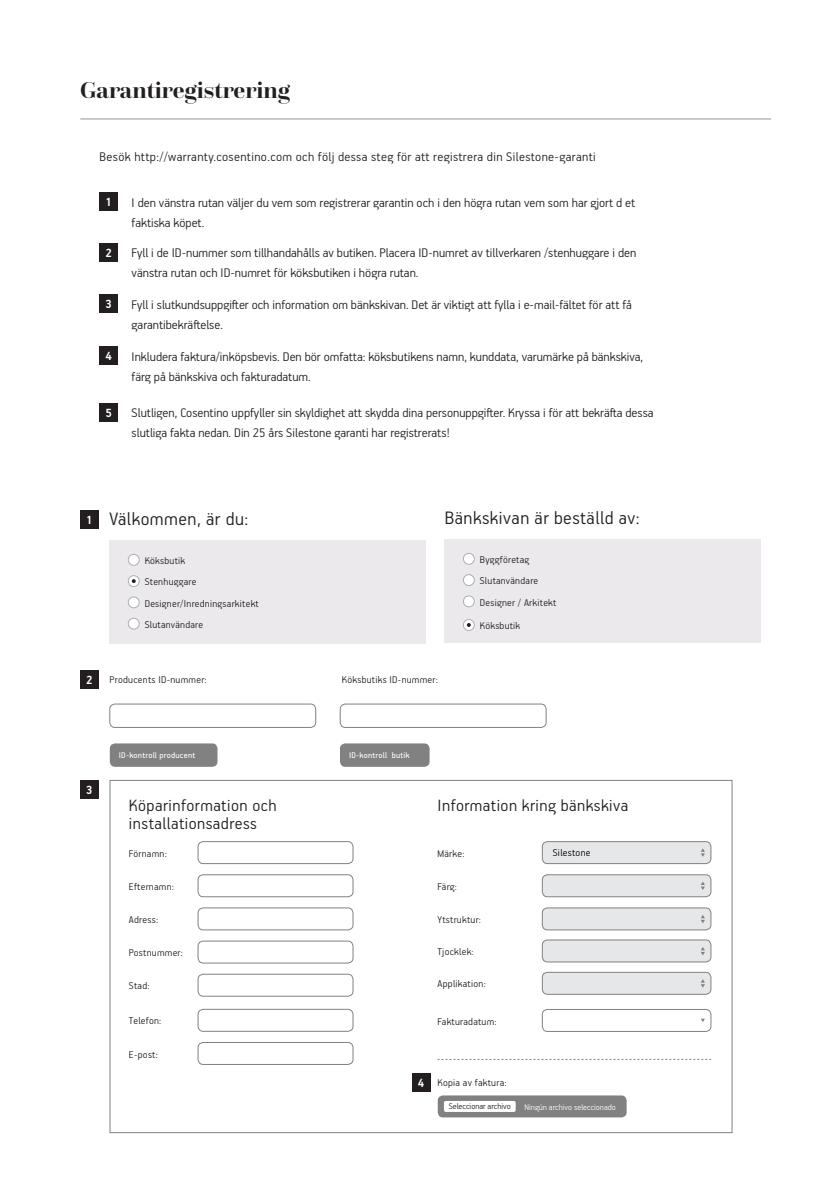
<style>
.page{position:relative;width:840px;height:1191px;background:#fff}
.page>*{position:absolute;margin:0;border:0;box-sizing:border-box;transform-origin:0 0}
.Texto_general{font:700 24px "Questa Grande";color:#231f20}
.PARRAFOS{font:300 20.2px "PF Handbook Pro";letter-spacing:.025em;color:#231f20}
.PARRAFOS-2{font:300 18.4px/18.4px "PF Handbook Pro";letter-spacing:.025em;color:#231f20}
.PARRAFOS-3{font:300 14px/20px "PF Handbook Pro";color:#231f20}
.PARRAFOS-4{font:300 14px "PF Handbook Pro";letter-spacing:.025em;color:#231f20}
.PARRAFOS-5{font:700 13.2px "PF Handbook Pro";color:#fff}
.PARRAFOS-6{font:300 11px "PF Handbook Pro";letter-spacing:.025em;color:#231f20}
.PARRAFOS-7{font:300 11px "PF Handbook Pro";letter-spacing:.025em;color:#000}
.PARRAFOS-8{font:9.2px "PF Handbook Pro";letter-spacing:.025em;color:#fff}
.PARRAFOS-9{font:300 9.2px "PF Handbook Pro";color:#fff}
.PARRAFOS-10{font:300 9.2px "PF Handbook Pro";color:#231f20}
</style>
<div class="page">
<div style="left:542px;top:841px;width:168px;height:22px;background:#e6e7e9;border-radius:5px"></div>
<div style="left:541px;top:841px;width:169px;height:23px;border:1px solid #818181;border-radius:5px"></div>
<div style="left:542px;top:874px;width:168px;height:22px;background:#e6e7e9;border-radius:5px"></div>
<div style="left:541px;top:874px;width:169px;height:23px;border:1px solid #818181;border-radius:5px"></div>
<div style="left:542px;top:908px;width:168px;height:22px;background:#e6e7e9;border-radius:5px"></div>
<div style="left:541px;top:907px;width:169px;height:23px;border:1px solid #818181;border-radius:5px"></div>
<div style="left:542px;top:940px;width:168px;height:22px;background:#e6e7e9;border-radius:5px"></div>
<div style="left:541px;top:939px;width:169px;height:23px;border:1px solid #818181;border-radius:5px"></div>
<div style="left:542px;top:972px;width:168px;height:22px;background:#e6e7e9;border-radius:5px"></div>
<div style="left:541px;top:972px;width:169px;height:22px;border:1px solid #818181;border-radius:5px"></div>
<hr style="left:80px;top:118px;width:690px;height:1px;background:#939598">
<div style="left:100px;top:192px;width:18px;height:18px;background:#231f20"></div>
<div style="left:80px;top:510px;width:18px;height:18px;background:#231f20"></div>
<div style="left:100px;top:243px;width:18px;height:18px;background:#231f20"></div>
<div style="left:80px;top:670px;width:18px;height:19px;background:#231f20"></div>
<div style="left:100px;top:294px;width:18px;height:19px;background:#231f20"></div>
<div style="left:80px;top:780px;width:18px;height:18px;background:#231f20"></div>
<div style="left:100px;top:347px;width:18px;height:18px;background:#231f20"></div>
<div style="left:412px;top:1073px;width:18px;height:18px;background:#231f20"></div>
<div style="left:100px;top:403px;width:18px;height:18px;background:#231f20"></div>
<div style="left:109px;top:540px;width:317px;height:103px;background:#ebe9eb"></div>
<div style="left:128px;top:554px;width:11px;height:11px;background:#fff;border-radius:50%"></div>
<div style="left:128px;top:554px;width:11px;height:11px;border:1px solid #aeafb3;border-radius:50%"></div>
<div style="left:128px;top:575px;width:11px;height:11px;background:#fff;border-radius:50%"></div>
<div style="left:128px;top:575px;width:11px;height:12px;border:1px solid #aeafb3;border-radius:50%"></div>
<div style="left:128px;top:597px;width:11px;height:11px;background:#fff;border-radius:50%"></div>
<div style="left:128px;top:596px;width:11px;height:12px;border:1px solid #aeafb3;border-radius:50%"></div>
<div style="left:128px;top:618px;width:11px;height:11px;background:#fff;border-radius:50%"></div>
<div style="left:128px;top:618px;width:11px;height:11px;border:1px solid #aeafb3;border-radius:50%"></div>
<svg style="left:132px;top:579px;width:4px;height:4px"></svg>
<div style="left:110px;top:743px;width:107px;height:24px;background:#818181;border-radius:5px"></div>
<div style="left:340px;top:743px;width:89px;height:24px;background:#818181;border-radius:5px"></div>
<div style="left:109px;top:704px;width:207px;height:23px;border:1px solid #818181;border-radius:5px"></div>
<div style="left:340px;top:704px;width:206px;height:23px;border:1px solid #818181;border-radius:5px"></div>
<div style="left:198px;top:841px;width:155px;height:23px;border:1px solid #818181;border-radius:5px"></div>
<div style="left:198px;top:874px;width:155px;height:23px;border:1px solid #818181;border-radius:5px"></div>
<div style="left:198px;top:907px;width:155px;height:23px;border:1px solid #818181;border-radius:5px"></div>
<div style="left:198px;top:940px;width:155px;height:23px;border:1px solid #818181;border-radius:5px"></div>
<div style="left:541px;top:1009px;width:169px;height:22px;border:1px solid #818181;border-radius:5px"></div>
<div style="left:198px;top:974px;width:155px;height:22px;border:1px solid #818181;border-radius:5px"></div>
<div style="left:198px;top:1009px;width:155px;height:22px;border:1px solid #818181;border-radius:5px"></div>
<div style="left:198px;top:1042px;width:155px;height:22px;border:1px solid #818181;border-radius:5px"></div>
<div style="left:437px;top:1095px;width:189px;height:22px;background:#818181;border-radius:5px"></div>
<div style="left:443px;top:1101px;width:72px;height:11px;background:#fff;border-radius:2px"></div>
<svg style="left:701px;top:848px;width:3px;height:9px"></svg>
<svg style="left:701px;top:881px;width:3px;height:9px"></svg>
<svg style="left:701px;top:915px;width:3px;height:8px"></svg>
<svg style="left:701px;top:947px;width:3px;height:8px"></svg>
<svg style="left:701px;top:979px;width:3px;height:8px"></svg>
<svg style="left:437px;top:1059px;width:273px;height:1px"></svg>
<div style="left:444px;top:539px;width:316px;height:103px;background:#ebe9eb"></div>
<div style="left:463px;top:553px;width:11px;height:11px;background:#fff;border-radius:50%"></div>
<div style="left:463px;top:553px;width:11px;height:11px;border:1px solid #aeafb3;border-radius:50%"></div>
<div style="left:463px;top:574px;width:11px;height:11px;background:#fff;border-radius:50%"></div>
<div style="left:463px;top:574px;width:11px;height:12px;border:1px solid #aeafb3;border-radius:50%"></div>
<div style="left:463px;top:596px;width:11px;height:11px;background:#fff;border-radius:50%"></div>
<div style="left:463px;top:595px;width:11px;height:12px;border:1px solid #aeafb3;border-radius:50%"></div>
<svg style="left:463px;top:619px;width:11px;height:11px"></svg>
<div style="left:463px;top:619px;width:11px;height:11px;border:1px solid #aeafb3;border-radius:50%"></div>
<svg style="left:466px;top:623px;width:4px;height:4px"></svg>
<p class="Texto_general" style="left:80px;top:75px;width:211px">Garantiregistrering</p>
<p class="PARRAFOS-4" style="left:99px;top:148px;width:497px">Besök http://warranty.cosentino.com och följ dessa steg för att registrera din Silestone-garanti</p>
<p class="PARRAFOS-5" style="left:106px;top:194px;width:8px">1</p>
<p class="PARRAFOS-5" style="left:106px;top:245px;width:8px">2</p>
<p class="PARRAFOS-5" style="left:106px;top:296px;width:8px">3</p>
<p class="PARRAFOS-5" style="left:106px;top:348px;width:8px">4</p>
<p class="PARRAFOS-5" style="left:106px;top:404px;width:8px">5</p>
<p class="PARRAFOS-3" style="left:132px;top:192px;width:504px">I den vänstra rutan väljer du vem som registrerar garantin och i den högra rutan vem som har gjort d et faktiska köpet.</p>
<p class="PARRAFOS-3" style="left:132px;top:242px;width:506px">Fyll i de ID-nummer som tillhandahålls av butiken. Placera ID-numret av tillverkaren /stenhuggare i den vänstra rutan och ID-numret för köksbutiken i högra rutan.</p>
<p class="PARRAFOS-3" style="left:132px;top:294px;width:501px">Fyll i slutkundsuppgifter och information om bänkskivan. Det är viktigt att fylla i e-mail-fältet för att få garantibekräftelse.</p>
<p class="PARRAFOS-3" style="left:132px;top:346px;width:512px">Inkludera faktura/inköpsbevis. Den bör omfatta: köksbutikens namn, kunddata, varumärke på bänkskiva, färg på bänkskiva och fakturadatum.</p>
<p class="PARRAFOS-3" style="left:132px;top:402px;width:523px">Slutligen, Cosentino uppfyller sin skyldighet att skydda dina personuppgifter. Kryssa i för att bekräfta dessa slutliga fakta nedan. Din 25 års Silestone garanti har registrerats!</p>
<p class="PARRAFOS-5" style="left:86px;top:511px;width:8px">1</p>
<p class="PARRAFOS" style="left:109px;top:506px;width:140px">Välkommen, är du:</p>
<p class="PARRAFOS-6" style="left:145px;top:554px;width:42px">Köksbutik</p>
<p class="PARRAFOS-6" style="left:145px;top:575px;width:53px">Stenhuggare</p>
<p class="PARRAFOS-6" style="left:145px;top:596px;width:115px">Designer/Inredningsarkitekt</p>
<p class="PARRAFOS-6" style="left:145px;top:618px;width:60px">Slutanvändare</p>
<p class="PARRAFOS-5" style="left:86px;top:672px;width:8px">2</p>
<p class="PARRAFOS-6" style="left:109px;top:673px;width:99px">Producents ID-nummer:</p>
<p class="PARRAFOS" style="left:444px;top:505px;width:196px">Bänkskivan är beställd av:</p>
<p class="PARRAFOS-6" style="left:479px;top:553px;width:51px">Byggföretag</p>
<p class="PARRAFOS-6" style="left:479px;top:574px;width:60px">Slutanvändare</p>
<p class="PARRAFOS-6" style="left:479px;top:595px;width:78px">Designer / Arkitekt</p>
<p class="PARRAFOS-6" style="left:479px;top:619px;width:42px">Köksbutik</p>
<p class="PARRAFOS-6" style="left:342px;top:673px;width:97px">Köksbutiks ID-nummer:</p>
<p class="PARRAFOS-5" style="left:86px;top:781px;width:8px">3</p>
<p class="PARRAFOS-8" style="left:119px;top:749px;width:78px">ID-kontroll producent</p>
<p class="PARRAFOS-8" style="left:349px;top:749px;width:62px">ID-kontroll butik</p>
<p class="PARRAFOS-2" style="left:129px;top:795px;width:149px">Köparinformation och installationsadress</p>
<p class="PARRAFOS-6" style="left:129px;top:846px;width:39px">Förnamn:</p>
<p class="PARRAFOS-6" style="left:437px;top:846px;width:28px">Märke:</p>
<p class="PARRAFOS-6" style="left:129px;top:880px;width:46px">Efternamn:</p>
<p class="PARRAFOS-6" style="left:437px;top:880px;width:21px">Färg:</p>
<p class="PARRAFOS-6" style="left:129px;top:913px;width:31px">Adress:</p>
<p class="PARRAFOS-6" style="left:437px;top:913px;width:45px">Ytstruktur:</p>
<p class="PARRAFOS-6" style="left:437px;top:945px;width:38px">Tjocklek:</p>
<p class="PARRAFOS-6" style="left:437px;top:977px;width:50px">Applikation:</p>
<p class="PARRAFOS-6" style="left:437px;top:1014px;width:61px">Fakturadatum:</p>
<p class="PARRAFOS-2" style="left:437px;top:795px;width:192px">Information kring bänkskiva</p>
<p class="PARRAFOS-7" style="left:552px;top:846px;width:39px">Silestone</p>
<p class="PARRAFOS-6" style="left:129px;top:946px;width:55px">Postnummer:</p>
<p class="PARRAFOS-6" style="left:129px;top:979px;width:22px">Stad:</p>
<p class="PARRAFOS-6" style="left:129px;top:1014px;width:34px">Telefon:</p>
<p class="PARRAFOS-6" style="left:129px;top:1047px;width:30px">E-post:</p>
<p class="PARRAFOS-5" style="left:417px;top:1075px;width:8px">4</p>
<p class="PARRAFOS-6" style="left:437px;top:1075px;width:70px">Kopia av faktura:</p>
<p class="PARRAFOS-10" style="left:448px;top:1101px;width:63px">Seleccionar archivo</p>
<p class="PARRAFOS-9" style="left:524px;top:1101px;width:93px">Ningún archivo seleccionado</p>
</div>
